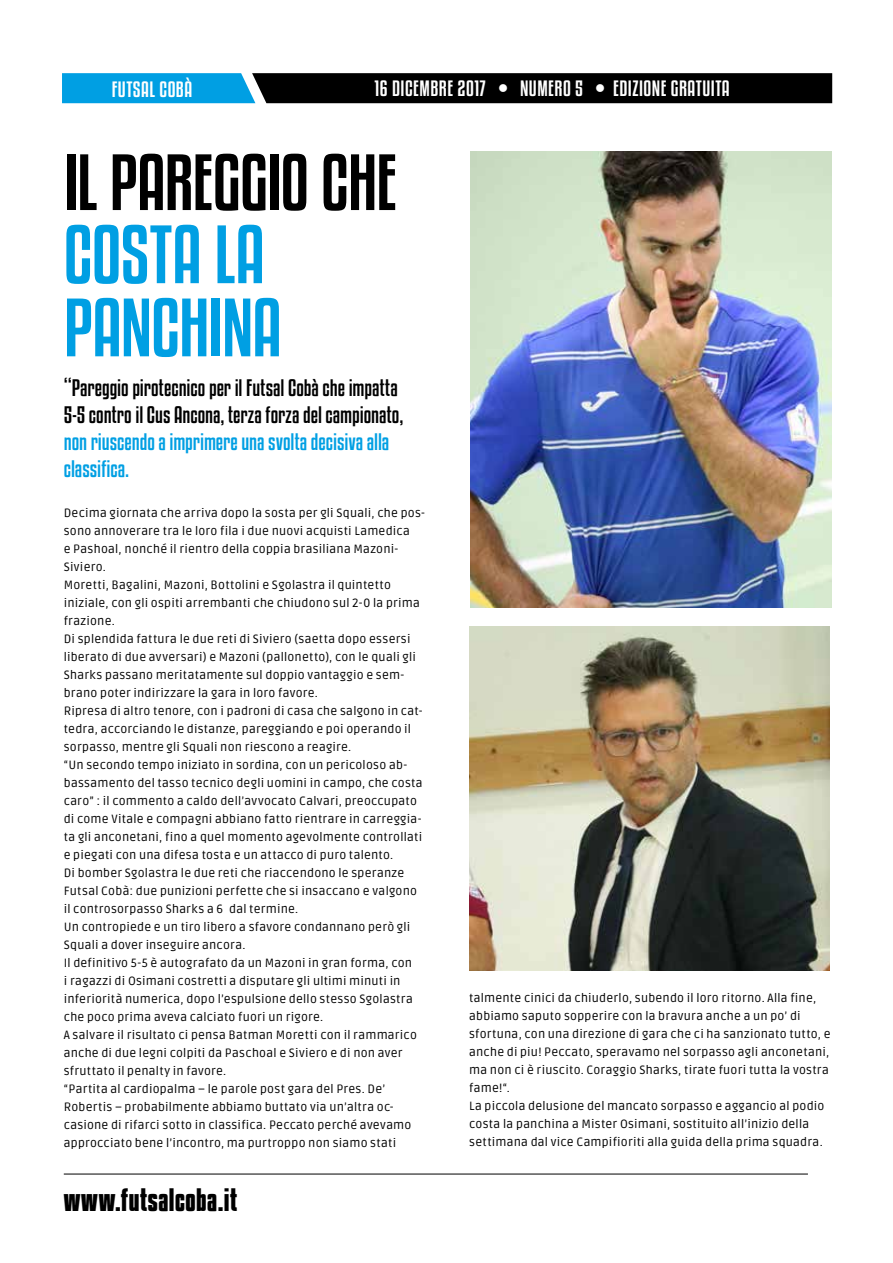
<style>
.page{position:relative;width:893px;height:1263px;background:#fff}
.page>*{position:absolute;margin:0;border:0;box-sizing:border-box;transform-origin:0 0}
.t1{font:73.2px/73.2px "Kenyan Coffee Rg";letter-spacing:-.015em;color:#009fe3}
.t2{font:70.5px "Kenyan Coffee Rg";letter-spacing:-.015em;color:#000}
.t3{font:700 28.5px "Kenyan Coffee Rg";color:#000}
.t4{font:21px/27px "Kenyan Coffee Rg";color:#000}
.t5{font:21px/27px "Kenyan Coffee Rg";letter-spacing:-.005em;color:#009fe3}
.t6{font:19.5px "Kenyan Coffee Rg";letter-spacing:.025em;color:#fff}
.t7{font:12px/18px "Ruda";letter-spacing:.02em;color:#000}
</style>
<div class="page">
<hr style="left:64px;top:1174px;width:744px;height:1px;background:#000">
<img style="left:470px;top:152px;width:362px;height:455px">
<img style="left:470px;top:626px;width:360px;height:345px">
<svg style="left:62px;top:73px;width:770px;height:30px;background:#052b3c"></svg>
<h3 class="t6" style="left:112px;top:77px;width:82px">FUTSAL COBÀ</h3>
<h3 class="t6" style="left:375px;top:77px;width:113px">16 DICEMBRE 2017</h3>
<h3 class="t6" style="left:520px;top:77px;width:65px">NUMERO 5</h3>
<h3 class="t6" style="left:613px;top:77px;width:118px">EDIZIONE GRATUITA</h3>
<h3 class="t6" style="left:83px;top:76px;width:150px">GREEN SOCKS MAGAZINE</h3>
<h3 class="t6" style="left:347px;top:76px;width:84px">AUGUST 2014</h3>
<h3 class="t6" style="left:464px;top:76px;width:275px">READ US ONLINE ON WWW.GREENSOCKS.COM</h3>
<h3 class="t6" style="left:125px;top:82px;width:63px">CONTENTS</h3>
<h2 class="t2" style="left:64px;top:140px;width:335px">IL PAREGGIO CHE</h2>
<h1 class="t1" style="left:64px;top:218px;width:219px">COSTA LA<br>PANCHINA</h1>
<h3 class="t4" style="left:64px;top:374px;width:341px">“Pareggio pirotecnico per il Futsal Cobà che impatta<br>5-5 contro il Cus Ancona, terza forza del campionato,</h3>
<h3 class="t5" style="left:64px;top:428px;width:327px">non riuscendo a imprimere una svolta decisiva alla classifica.</h3>
<p class="t7" style="left:64px;top:504px;width:363px">Decima giornata che arriva dopo la sosta per gli Squali, che pos&shy;sono annoverare tra le loro fila i due nuovi acquisti Lamedica<br>e Pashoal, nonché il rientro della coppia brasiliana Mazoni-Siviero.<br>Moretti, Bagalini, Mazoni, Bottolini e Sgolastra il quintetto iniziale, con gli ospiti arrembanti che chiudono sul 2-0 la prima frazione.<br>Di splendida fattura le due reti di Siviero (saetta dopo essersi liberato di due avversari) e Mazoni (pallonetto), con le quali gli Sharks passano meritatamente sul doppio vantaggio e sem&shy;brano poter indirizzare la gara in loro favore.<br>Ripresa di altro tenore, con i padroni di casa che salgono in cat&shy;tedra, accorciando le distanze, pareggiando e poi operando il sorpasso, mentre gli Squali non riescono a reagire.<br>“Un secondo tempo iniziato in sordina, con un pericoloso ab&shy;bassamento del tasso tecnico degli uomini in campo, che costa caro” : il commento a caldo dell’avvocato Calvari, preoccupato di come Vitale e compagni abbiano fatto rientrare in carreggia&shy;ta gli anconetani, fino a quel momento agevolmente controllati e piegati con una difesa tosta e un attacco di puro talento.<br>Di bomber Sgolastra le due reti che riaccendono le speranze Futsal Cobà: due punizioni perfette che si insaccano e valgono il controsorpasso Sharks a 6′ dal termine.<br>Un contropiede e un tiro libero a sfavore condannano però gli Squali a dover inseguire ancora.<br>Il definitivo 5-5 è autografato da un Mazoni in gran forma, con<br>i ragazzi di Osimani costretti a disputare gli ultimi minuti in inferiorità numerica, dopo l’espulsione dello stesso Sgolastra che poco prima aveva calciato fuori un rigore.<br>A salvare il risultato ci pensa Batman Moretti con il rammarico anche di due legni colpiti da Paschoal e Siviero e di non aver sfruttato il penalty in favore.<br>“Partita al cardiopalma – le parole post gara del Pres. De’ Robertis – probabilmente abbiamo buttato via un’altra oc&shy;casione di rifarci sotto in classifica. Peccato perché avevamo approcciato bene l’incontro, ma purtroppo non siamo stati</p>
<h3 class="t3" style="left:64px;top:1182px;width:175px">www.futsalcoba.it</h3>
<p class="t7" style="left:469px;top:989px;width:363px">talmente cinici da chiuderlo, subendo il loro ritorno. Alla fine, abbiamo saputo sopperire con la bravura anche a un po’ di sfortuna, con una direzione di gara che ci ha sanzionato tutto, e anche di piu! Peccato, speravamo nel sorpasso agli anconetani, ma non ci è riuscito. Coraggio Sharks, tirate fuori tutta la vostra fame!“.<br>La piccola delusione del mancato sorpasso e aggancio al podio costa la panchina a Mister Osimani, sostituito all’inizio della settimana dal vice Campifioriti alla guida della prima squadra.</p>
</div>
